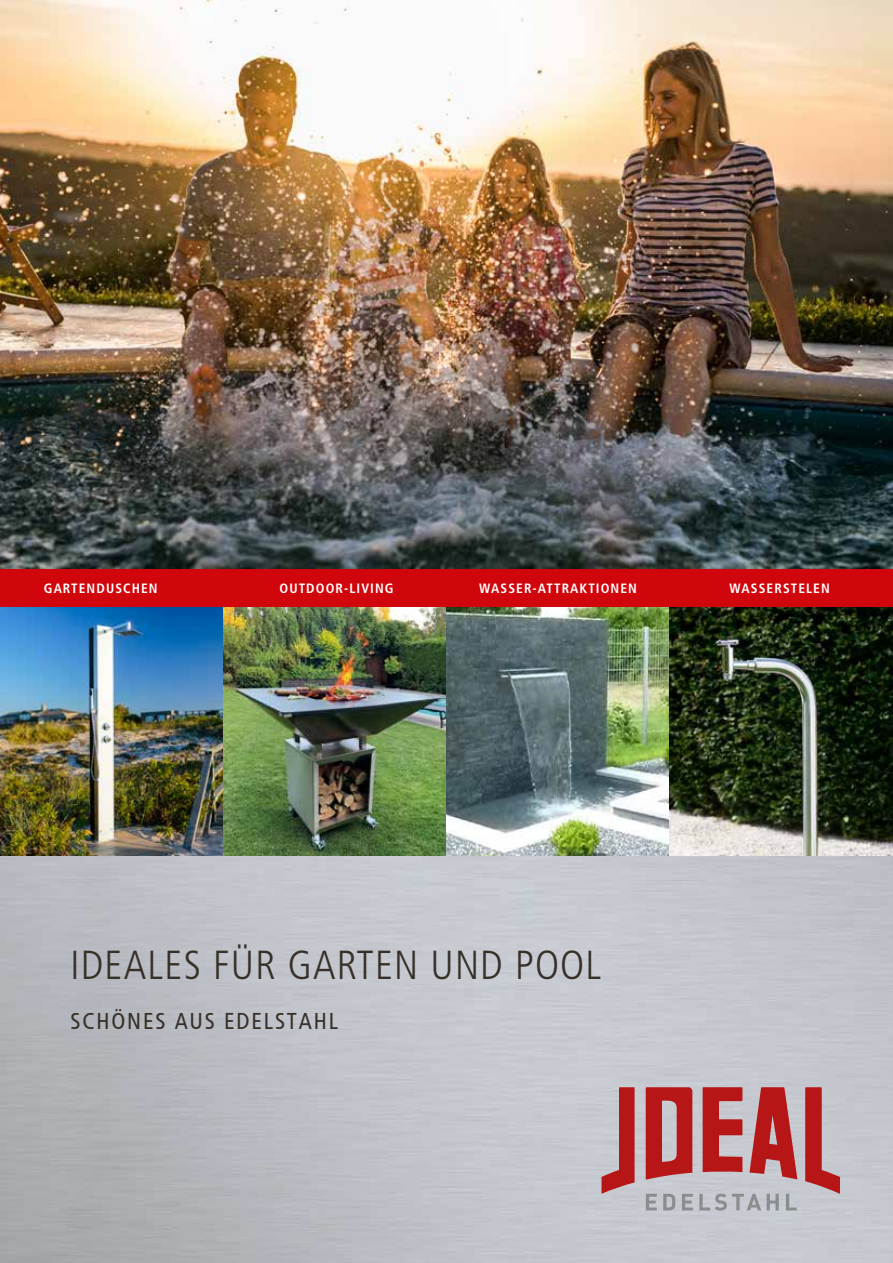
<style>
.page{position:relative;width:893px;height:1263px;background:#fff}
.page>*{position:absolute;margin:0;border:0;box-sizing:border-box;transform-origin:0 0}
.t1{font:300 condensed 40.5px "Frutiger";letter-spacing:.03em;color:#363028}
.t2{font:condensed 22.8px "Frutiger";letter-spacing:.08em;color:#363028}
.t3{font:700 condensed 13.5px "Frutiger";letter-spacing:.08em;color:#fff}
</style>
<div class="page">
<img style="left:0;top:0;width:893px;height:569px">
<img style="left:0;top:855px;width:893px;height:408px">
<img style="left:0;top:607px;width:223px;height:248px">
<img style="left:223px;top:607px;width:224px;height:248px">
<img style="left:447px;top:607px;width:223px;height:248px">
<svg style="left:670px;top:607px;width:223px;height:248px;background:#36412e"></svg>
<svg style="left:601px;top:1087px;width:239px;height:123px;background:#be7d81"></svg>
<div style="left:0;top:569px;width:893px;height:38px;background:#d1050c"></div>
<p class="t3" style="left:44px;top:581px;width:115px">GARTENDUSCHEN</p>
<p class="t3" style="left:280px;top:581px;width:116px">OUTDOOR-LIVING</p>
<p class="t3" style="left:479px;top:581px;width:159px">WASSER-ATTRAKTIONEN</p>
<p class="t3" style="left:730px;top:581px;width:102px">WASSERSTELEN</p>
<h1 class="t1" style="left:71px;top:942px;width:532px">IDEALES FÜR GARTEN UND POOL</h1>
<h2 class="t2" style="left:71px;top:1008px;width:269px">SCHÖNES AUS EDELSTAHL</h2>
</div>
